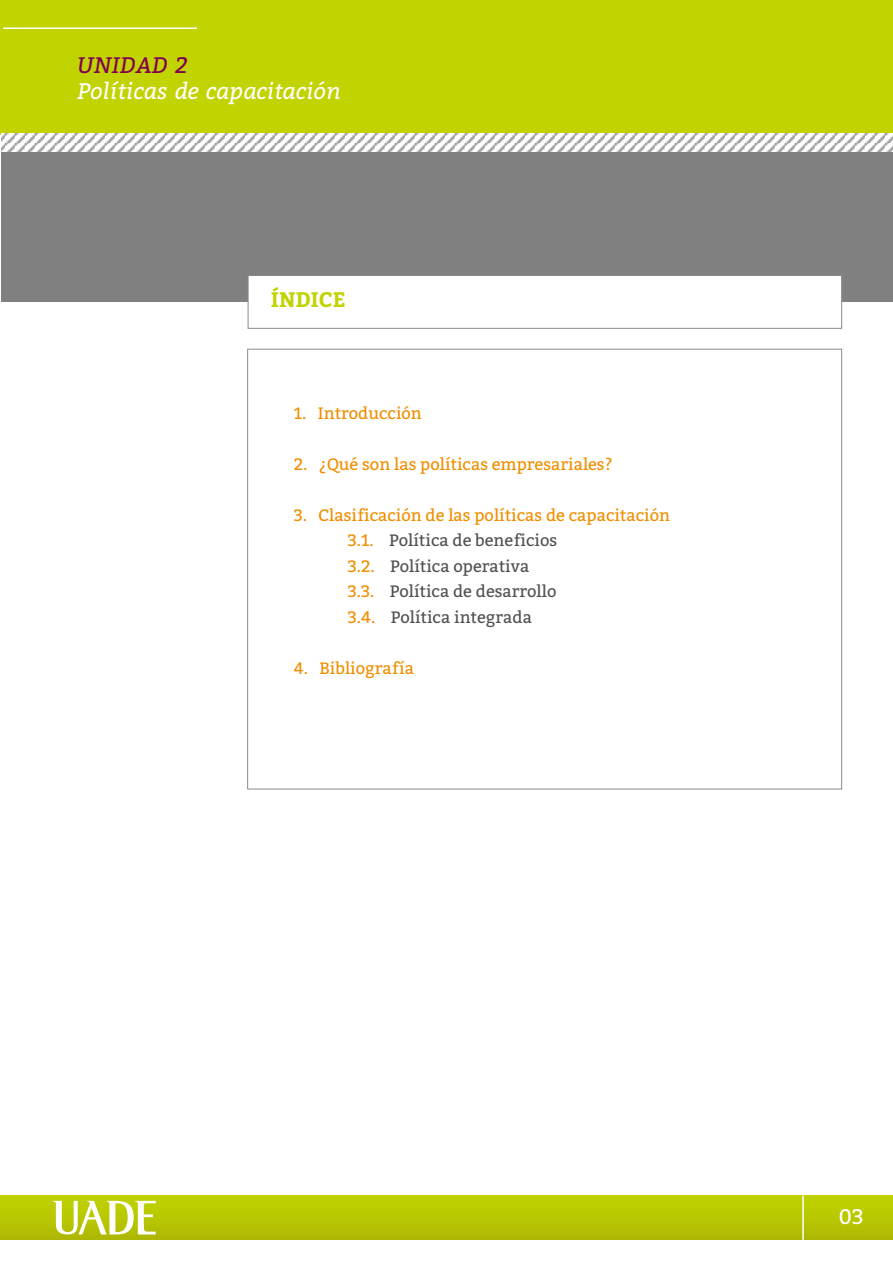
<style>
.page{position:relative;width:893px;height:1263px;background:#fff}
.page>*{position:absolute;margin:0;border:0;box-sizing:border-box;transform-origin:0 0}
.t1{font:italic 22.5px "Bitter";color:#fff}
.t2{font:italic 22.5px "Bitter";color:#80024f}
.t3{font:700 21px "Bitter";color:#c1d300}
.t4{font:21px "Bitter";color:#fff}
.t5{font:16.5px/25.5px "Bitter";color:#515151}
.t6{font:16.5px "Bitter";color:#f08e00}
.s1{color:#f08e00}
</style>
<div class="page">
<div style="left:247px;top:349px;width:595px;height:440px;background:#fff;border:1px solid #8a8a8a"></div>
<div style="left:0;top:0;width:893px;height:134px;background:#c1d300"></div>
<svg style="left:2px;top:133px;width:891px;height:19px"></svg>
<div style="left:2px;top:152px;width:891px;height:150px;background:#808080"></div>
<div style="left:248px;top:275px;width:594px;height:54px;background:#fff;border:1px solid #8a8a8a"></div>
<div style="left:1px;top:1195px;width:892px;height:45px;background:linear-gradient(to right,#b7c502,#b8c601)"></div>
<svg style="left:53px;top:1201px;width:103px;height:33px"></svg>
<hr style="left:802px;top:1195px;width:2px;height:45px;background:#fff">
<hr style="left:3px;top:28px;width:194px;height:1px;background:#fff">
<h1 class="t2" style="left:77px;top:49px;width:112px">UNIDAD 2</h1>
<h1 class="t1" style="left:77px;top:74px;width:265px">Políticas de capacitación</h1>
<p class="t3" style="left:271px;top:287px;width:76px">ÍNDICE</p>
<p class="t6" style="left:294px;top:403px;width:130px">1. Introducción</p>
<p class="t6" style="left:294px;top:454px;width:320px">2. ¿Qué son las políticas empresariales?</p>
<p class="t5" style="left:348px;top:502px;width:324px;text-indent:-54px"><span class="s1">3. Clasificación de las políticas de capacitación<br>3.1.</span> Política de beneficios<br><span class="s1">3.2.</span> Política operativa<br><span class="s1">3.3.</span> Política de desarrollo<br><span class="s1">3.4.</span> Política integrada</p>
<p class="t6" style="left:294px;top:658px;width:122px">4. Bibliografía</p>
<p class="t4" style="left:838px;top:1204px;width:27px">03</p>
</div>
